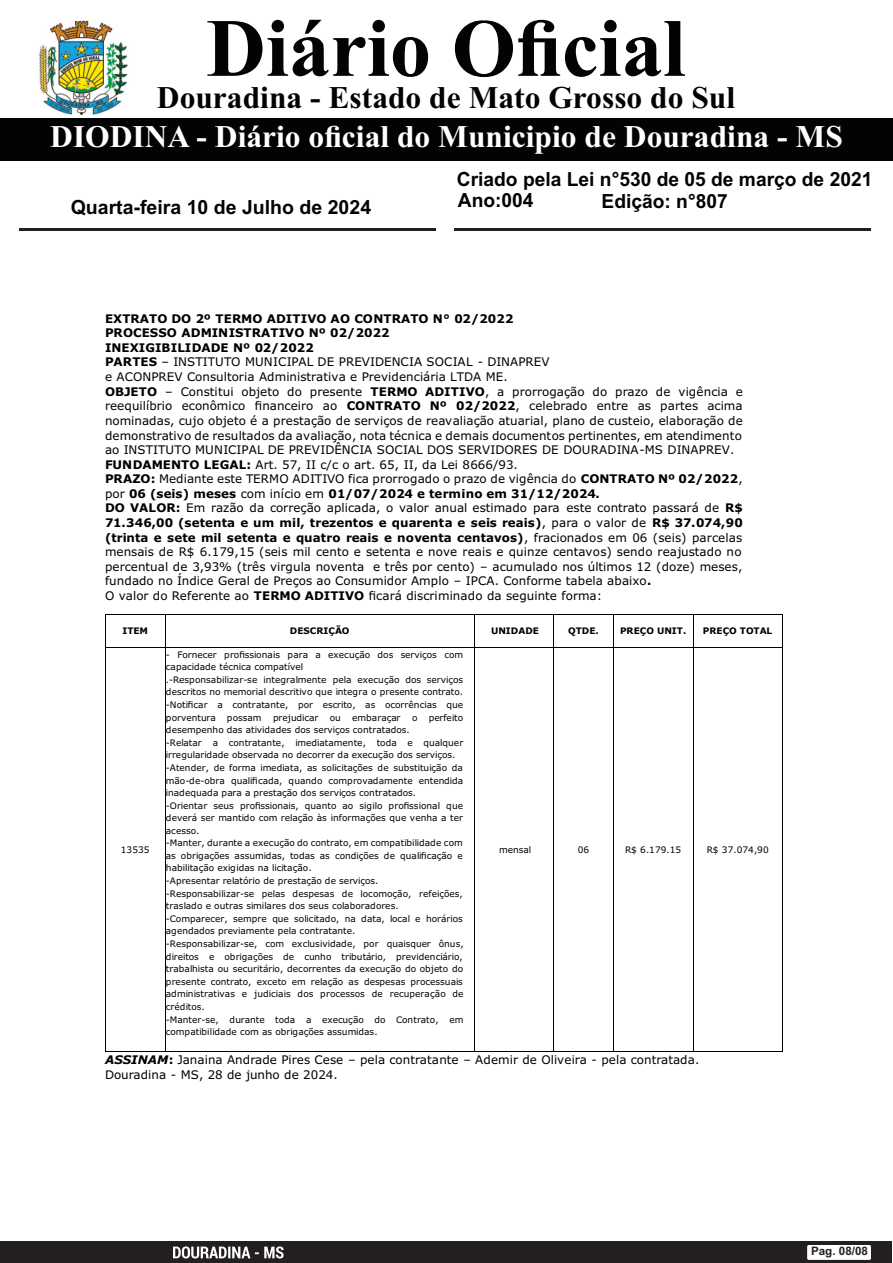
<style>
.page{position:relative;width:893px;height:1263px;background:#fff}
.page>*{position:absolute;margin:0;border:0;box-sizing:border-box;transform-origin:0 0}
.t1{font:700 82.5px "Times New Roman";color:#020304}
.t2{font:700 31.5px "Times New Roman";color:#fff}
.t3{font:700 31.5px "Times New Roman";color:#020304}
.t4{font:700 19.5px/21.6px "Arial";color:#020304}
.t5{font:11.85px/14.5px "Verdana";color:#000}
.t6{font:700 11.7px "Arial";color:#231f20}
.t7{font:9px/12.6px "Verdana";color:#000}
.t8{font:700 9px "Verdana";color:#000}
.s1{font-weight:700}
.s2{font-weight:700;font-style:italic}
</style>
<div class="page">
<div style="left:0;top:118px;width:893px;height:43px;background:#020304"></div>
<img style="left:39px;top:20px;width:89px;height:95px">
<div style="left:0;top:1242px;width:892px;height:21px;background:#231f20"></div>
<div style="left:807px;top:1245px;width:64px;height:15px;background:#fff;border-radius:2px"></div>
<svg style="left:173px;top:1246px;width:111px;height:12px"></svg>
<hr style="left:455px;top:229px;width:416px;height:2px;background:#231f20">
<hr style="left:19px;top:229px;width:416px;height:2px;background:#231f20">
<hr style="left:106px;top:614px;width:59px;height:1px;background:#000">
<hr style="left:166px;top:614px;width:308px;height:1px;background:#000">
<hr style="left:475px;top:614px;width:78px;height:1px;background:#000">
<hr style="left:554px;top:614px;width:59px;height:1px;background:#000">
<hr style="left:614px;top:614px;width:79px;height:1px;background:#000">
<hr style="left:694px;top:614px;width:88px;height:1px;background:#000">
<hr style="left:105px;top:615px;width:1px;height:32px;background:#000">
<hr style="left:165px;top:615px;width:1px;height:32px;background:#000">
<hr style="left:474px;top:615px;width:1px;height:32px;background:#000">
<hr style="left:553px;top:615px;width:1px;height:32px;background:#000">
<hr style="left:613px;top:615px;width:1px;height:32px;background:#000">
<hr style="left:693px;top:615px;width:1px;height:32px;background:#000">
<hr style="left:782px;top:615px;width:1px;height:32px;background:#000">
<hr style="left:106px;top:647px;width:59px;height:1px;background:#000">
<hr style="left:166px;top:647px;width:308px;height:1px;background:#000">
<hr style="left:475px;top:647px;width:78px;height:1px;background:#000">
<hr style="left:554px;top:647px;width:59px;height:1px;background:#000">
<hr style="left:614px;top:647px;width:79px;height:1px;background:#000">
<hr style="left:694px;top:647px;width:88px;height:1px;background:#000">
<hr style="left:105px;top:647px;width:1px;height:404px;background:#000">
<hr style="left:106px;top:1051px;width:59px;height:1px;background:#000">
<hr style="left:165px;top:647px;width:1px;height:404px;background:#000">
<hr style="left:166px;top:1051px;width:308px;height:1px;background:#000">
<hr style="left:474px;top:647px;width:1px;height:404px;background:#000">
<hr style="left:475px;top:1051px;width:78px;height:1px;background:#000">
<hr style="left:553px;top:647px;width:1px;height:404px;background:#000">
<hr style="left:554px;top:1051px;width:59px;height:1px;background:#000">
<hr style="left:613px;top:647px;width:1px;height:404px;background:#000">
<hr style="left:614px;top:1051px;width:79px;height:1px;background:#000">
<hr style="left:693px;top:647px;width:1px;height:404px;background:#000">
<hr style="left:694px;top:1051px;width:88px;height:1px;background:#000">
<hr style="left:782px;top:647px;width:1px;height:404px;background:#000">
<h1 class="t1" style="left:206px;top:20px;width:481px">Diário Oficial</h1>
<h2 class="t3" style="left:157px;top:87px;width:580px">Douradina - Estado de Mato Grosso do Sul</h2>
<h2 class="t2" style="left:50px;top:126px;width:794px">DIODINA - Diário oficial do Municipio de Douradina - MS</h2>
<h3 class="t4" style="left:71px;top:198px;width:302px">Quarta-feira 10 de Julho de 2024</h3>
<h3 class="t4" style="left:457px;top:170px;width:417px">Criado pela Lei n°530 de 05 de março de 2021<br>Ano:004</h3>
<h3 class="t4" style="left:602px;top:192px;width:128px">Edição: n°807</h3>
<p class="t5" style="left:105px;top:312px;width:639px"><span class="s1">EXTRATO DO 2º TERMO ADITIVO AO CONTRATO N° 02/2022<br>PROCESSO ADMINISTRATIVO Nº 02/2022<br>INEXIGIBILIDADE Nº 02/2022<br>PARTES</span> – INSTITUTO MUNICIPAL DE PREVIDENCIA SOCIAL - DINAPREV<br>e ACONPREV Consultoria Administrativa e Previdenciária LTDA ME.<br><span class="s1">OBJETO</span> – Constitui objeto do presente <span class="s1">TERMO ADITIVO</span>, a prorrogação do prazo de vigência e reequilíbrio econômico financeiro ao <span class="s1">CONTRATO Nº 02/2022</span>, celebrado entre as partes acima nominadas, cujo objeto é a prestação de serviços de reavaliação atuarial, plano de custeio, elaboração de demonstrativo de resultados da avaliação, nota técnica e demais documentos pertinentes, em atendimento ao INSTITUTO MUNICIPAL DE PREVIDÊNCIA SOCIAL DOS SERVIDORES DE DOURADINA-MS DINAPREV.<br><span class="s1">FUNDAMENTO LEGAL:</span> Art. 57, II c/c o art. 65, II, da Lei 8666/93.<br><span class="s1">PRAZO:</span> Mediante este TERMO ADITIVO fica prorrogado o prazo de vigência do <span class="s1">CONTRATO Nº 02/2022</span>, por <span class="s1">06 (seis) meses</span> com início em <span class="s1">01/07/2024 e termino em 31/12/2024.<br>DO VALOR:</span> Em razão da correção aplicada, o valor anual estimado para este contrato passará de <span class="s1">R$ 71.346,00 (setenta e um mil, trezentos e quarenta e seis reais)</span>, para o valor de <span class="s1">R$ 37.074,90 (trinta e sete mil setenta e quatro reais e noventa centavos)</span>, fracionados em 06 (seis) parcelas mensais de R$ 6.179,15 (seis mil cento e setenta e nove reais e quinze centavos) sendo reajustado no percentual de 3,93% (três virgula noventa e três por cento) – acumulado nos últimos 12 (doze) meses, fundado no Índice Geral de Preços ao Consumidor Amplo – IPCA. Conforme tabela abaixo<span class="s1">.<br></span>O valor do Referente ao <span class="s1">TERMO ADITIVO</span> ficará discriminado da seguinte forma:</p>
<p class="t8" style="left:122px;top:627px;width:27px">ITEM</p>
<p class="t8" style="left:290px;top:627px;width:61px">DESCRIÇÃO</p>
<p class="t8" style="left:491px;top:627px;width:49px">UNIDADE</p>
<p class="t8" style="left:568px;top:627px;width:32px">QTDE.</p>
<p class="t8" style="left:620px;top:627px;width:68px">PREÇO UNIT.</p>
<p class="t8" style="left:703px;top:627px;width:71px">PREÇO TOTAL</p>
<p class="t7" style="left:121px;top:844px;width:30px">13535</p>
<p class="t7" style="left:166px;top:649px;width:299px">- Fornecer profissionais para a execução dos serviços com capacidade técnica compatível<br>.-Responsabilizar-se integralmente pela execução dos serviços descritos no memorial descritivo que integra o presente contrato. -Notificar a contratante, por escrito, as ocorrências que porventura possam</p>
<p class="t7" style="left:273px;top:712px;width:47px">prejudicar</p>
<p class="t7" style="left:330px;top:712px;width:13px">ou</p>
<p class="t7" style="left:352px;top:712px;width:50px">embaraçar</p>
<p class="t7" style="left:412px;top:712px;width:53px">o perfeito</p>
<p class="t7" style="left:166px;top:724px;width:299px">desempenho das atividades dos serviços contratados.<br>-Relatar a contratante, imediatamente, toda e qualquer irregularidade observada no decorrer da execução dos serviços. -Atender, de forma imediata, as solicitações de substituição da mão-de-obra qualificada, quando comprovadamente entendida inadequada para a prestação dos serviços contratados.<br>-Orientar seus profissionais, quanto ao sigilo profissional que deverá ser mantido com relação às informações que venha a ter acesso.<br>-Manter, durante a execução do contrato, em compatibilidade com as obrigações assumidas, todas as condições de qualificação e habilitação exigidas na licitação.<br>-Apresentar relatório de prestação de serviços. -Responsabilizar-se pelas despesas de locomoção, refeições, traslado e outras similares dos seus colaboradores.<br>-Comparecer, sempre que solicitado, na data, local e horários agendados previamente pela contratante.<br>-Responsabilizar-se, com exclusividade, por quaisquer ônus, direitos e obrigações de cunho tributário, previdenciário, trabalhista ou securitário, decorrentes da execução do objeto do presente contrato, exceto em relação as despesas processuais administrativas e judiciais dos processos de recuperação de créditos.<br>-Manter-se, durante toda a execução do Contrato, em compatibilidade com as obrigações assumidas.</p>
<p class="t7" style="left:499px;top:844px;width:34px">mensal</p>
<p class="t7" style="left:578px;top:844px;width:13px">06</p>
<p class="t7" style="left:625px;top:844px;width:58px">R$ 6.179.15</p>
<p class="t7" style="left:707px;top:844px;width:63px">R$ 37.074,90</p>
<h3 class="t5" style="left:105px;top:1053px;width:596px"><span class="s2">ASSINAM</span><span class="s1">:</span> Janaina Andrade Pires Cese – pela contratante – Ademir de Oliveira - pela contratada.<br>Douradina - MS, 28 de junho de 2024.</h3>
<p class="t6" style="left:811px;top:1247px;width:59px">Pag. 08/08</p>
</div>
